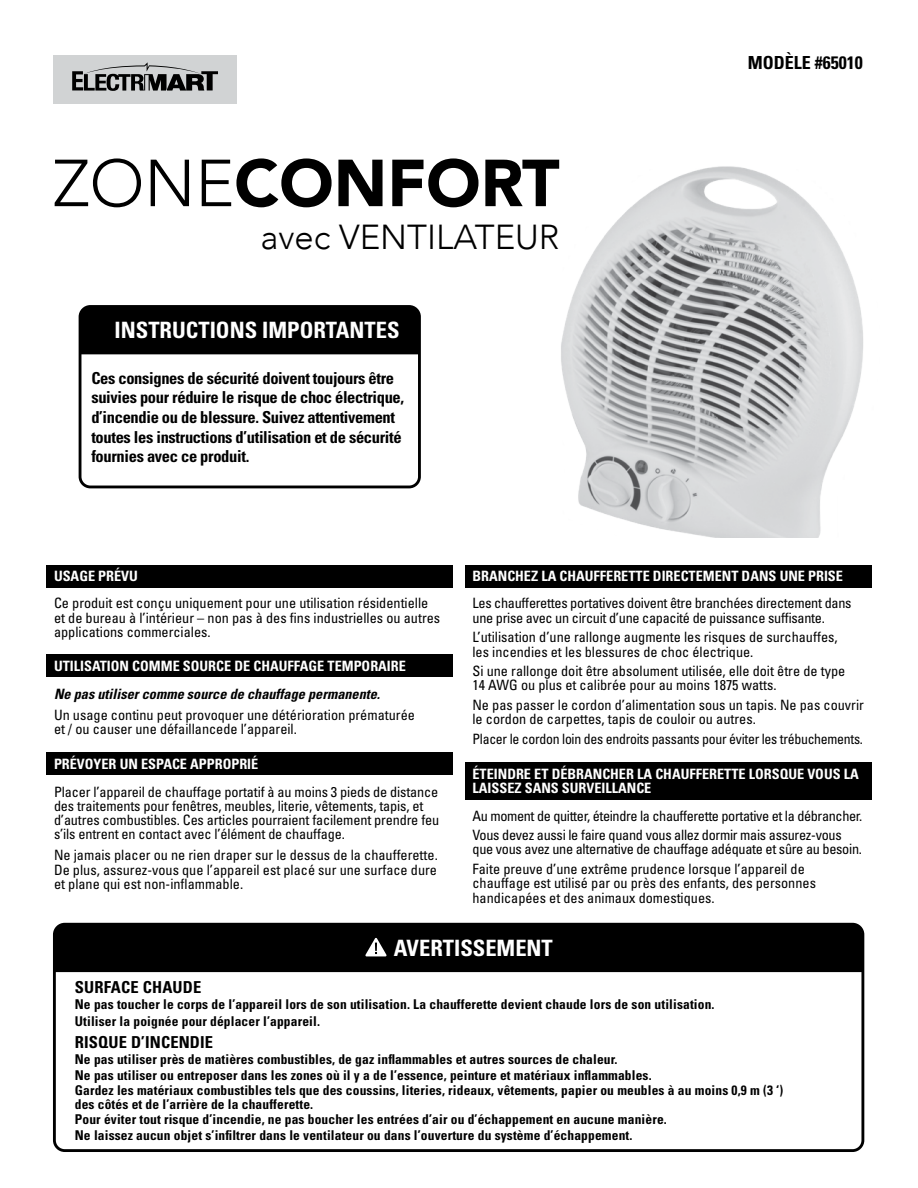
<style>
.page{position:relative;width:918px;height:1188px;background:#fff}
.page>*{position:absolute;margin:0;border:0;box-sizing:border-box;transform-origin:0 0}
.t1{font:900 65.7px "Avenir";color:#000}
.t2{font:300 34.65px "Avenir";color:#000}
.t3{font:700 condensed 22.5px "Univers";color:#fff}
.t4{font:700 condensed 18px "Univers";color:#000}
.t5{font:700 condensed 16.5px/19.5px "Univers";letter-spacing:-.02em;color:#000}
.t6{font:700 condensed 16.5px "Univers";letter-spacing:.01em;color:#000}
.t7{font:condensed 14.25px/14.2px "Univers";color:#000}
.t8{font:condensed 14.25px/14.2px "Univers";letter-spacing:-.02em;color:#000}
.t9{font:700 condensed 14.25px/14.2px "Univers";color:#fff}
.t10{font:condensed 14.25px/19.6px "Univers";letter-spacing:-.025em;color:#000}
.t11{font:italic 700 condensed 14.25px "Univers";color:#000}
.t12{font:700 condensed 13.5px/15.6px "Univers";letter-spacing:.01em;color:#000}
.s1{font-weight:300}
</style>
<div class="page">
<div style="left:53px;top:55px;width:184px;height:48px;background:#d1d3d4"></div>
<svg style="left:72px;top:62px;width:146px;height:29px"></svg>
<img style="left:561px;top:166px;width:302px;height:372px">
<div style="left:46px;top:565px;width:407px;height:22px;background:#000"></div>
<div style="left:465px;top:763px;width:407px;height:37px;background:#000"></div>
<div style="left:465px;top:565px;width:407px;height:22px;background:#000"></div>
<div style="left:46px;top:655px;width:407px;height:22px;background:#000"></div>
<div style="left:46px;top:752px;width:407px;height:22px;background:#000"></div>
<div style="left:53px;top:923px;width:811px;height:229px;border:3px solid #000;border-radius:10px"></div>
<div style="left:54px;top:924px;width:809px;height:48px;background:#000"></div>
<div style="left:81px;top:307px;width:336px;height:47px;background:#000"></div>
<div style="left:79px;top:305px;width:342px;height:183px;border:3px solid #000;border-radius:10px"></div>
<h1 class="t1" style="left:53px;top:127px;width:508px"><span class="s1">ZONE</span>CONFORT</h1>
<h2 class="t2" style="left:260px;top:217px;width:301px">avec VENTILATEUR</h2>
<h3 class="t3" style="left:115px;top:317px;width:286px">INSTRUCTIONS IMPORTANTES</h3>
<p class="t5" style="left:91px;top:368px;width:314px">Ces consignes de sécurité doivent toujours être suivies pour réduire le risque de choc électrique, d’incendie ou de blessure. Suivez attentivement toutes les instructions d’utilisation et de sécurité fournies avec ce produit.</p>
<p class="t4" style="left:748px;top:52px;width:116px">MODÈLE #65010</p>
<p class="t9" style="left:54px;top:568px;width:85px">USAGE PRÉVU</p>
<p class="t7" style="left:54px;top:596px;width:388px">Ce produit est conçu uniquement pour une utilisation résidentielle et de bureau à l’intérieur – non pas à des fins industrielles ou autres applications commerciales.</p>
<p class="t9" style="left:54px;top:659px;width:353px">UTILISATION COMME SOURCE DE CHAUFFAGE TEMPORAIRE</p>
<p class="t11" style="left:54px;top:685px;width:328px">Ne pas utiliser comme source de chauffage permanente.</p>
<p class="t7" style="left:54px;top:708px;width:362px">Un usage continu peut provoquer une détérioration prématurée et / ou causer une défaillancede l’appareil.</p>
<p class="t9" style="left:54px;top:756px;width:206px">PRÉVOYER UN ESPACE APPROPRIÉ</p>
<p class="t7" style="left:54px;top:784px;width:387px">Placer l’appareil de chauffage portatif à au moins 3 pieds de distance des traitements pour fenêtres, meubles, literie, vêtements, tapis, et d’autres combustibles. Ces articles pourraient facilement prendre feu s’ils entrent en contact avec l’élément de chauffage.</p>
<p class="t7" style="left:54px;top:848px;width:385px;text-align:justify">Ne jamais placer ou ne rien draper sur le dessus de la chaufferette.<br>De plus, assurez-vous que l’appareil est placé sur une surface dure et plane qui est non-inflammable.</p>
<p class="t9" style="left:472px;top:568px;width:372px">BRANCHEZ LA CHAUFFERETTE DIRECTEMENT DANS UNE PRISE</p>
<p class="t8" style="left:472px;top:596px;width:381px">Les chaufferettes portatives doivent être branchées directement dans une prise avec un circuit d’une capacité de puissance suffisante.</p>
<p class="t7" style="left:472px;top:630px;width:367px">L’utilisation d’une rallonge augmente les risques de surchauffes, les incendies et les blessures de choc électrique.</p>
<p class="t7" style="left:472px;top:664px;width:374px">Si une rallonge doit être absolument utilisée, elle doit être de type<br>14 AWG ou plus et calibrée pour au moins 1875 watts.</p>
<p class="t7" style="left:472px;top:698px;width:393px">Ne pas passer le cordon d’alimentation sous un tapis. Ne pas couvrir le cordon de carpettes, tapis de couloir ou autres.</p>
<p class="t8" style="left:472px;top:732px;width:392px">Placer le cordon loin des endroits passants pour éviter les trébuchements.</p>
<p class="t9" style="left:472px;top:766px;width:388px">ÉTEINDRE ET DÉBRANCHER LA CHAUFFERETTE LORSQUE VOUS LA<br>LAISSEZ SANS SURVEILLANCE</p>
<p class="t10" style="left:472px;top:805px;width:391px">Au moment de quitter, éteindre la chaufferette portative et la débrancher.<br>Vous devez aussi le faire quand vous allez dormir mais assurez-vous</p>
<p class="t8" style="left:472px;top:839px;width:391px;line-height:19.6px">que vous avez une alternative de chauffage adéquate et sûre au besoin.<br>Faite preuve d’une extrême prudence lorsque l’appareil de</p>
<p class="t7" style="left:472px;top:876px;width:345px">chauffage est utilisé par ou près des enfants, des personnes handicapées et des animaux domestiques.</p>
<h3 class="t3" style="left:394px;top:935px;width:161px">AVERTISSEMENT</h3>
<p class="t6" style="left:75px;top:977px;width:128px">SURFACE CHAUDE</p>
<p class="t12" style="left:75px;top:996px;width:641px;line-height:17.1px">Ne pas toucher le corps de l’appareil lors de son utilisation. La chaufferette devient chaude lors de son utilisation.<br>Utiliser la poignée pour déplacer l’appareil.</p>
<p class="t6" style="left:75px;top:1032px;width:140px">RISQUE D’INCENDIE</p>
<p class="t12" style="left:75px;top:1051px;width:710px">Ne pas utiliser près de matières combustibles, de gaz inflammables et autres sources de chaleur.<br>Ne pas utiliser ou entreposer dans les zones où il y a de l’essence, peinture et matériaux inflammables.<br>Gardez les matériaux combustibles tels que des coussins, literies, rideaux, vêtements, papier ou meubles à au moins 0,9 m (3 ‘)</p>
<p class="t12" style="left:75px;top:1096px;width:594px">des côtés et de l’arrière de la chaufferette.<br>Pour éviter tout risque d’incendie, ne pas boucher les entrées d’air ou d’échappement en aucune manière.<br>Ne laissez aucun objet s’infiltrer dans le ventilateur ou dans l’ouverture du système d’échappement.</p>
</div>
